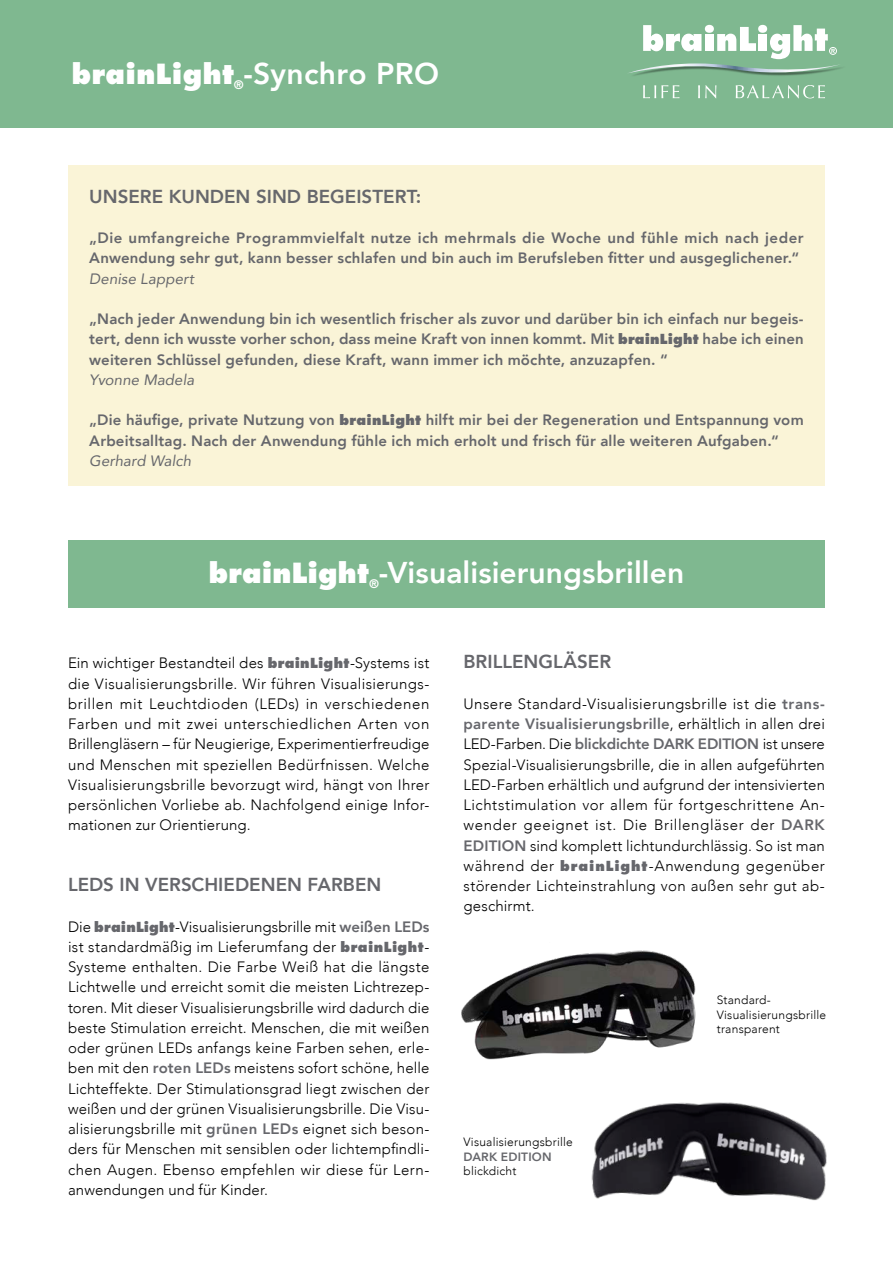
<style>
.page{position:relative;width:893px;height:1263px;background:#fff}
.page>*{position:absolute;margin:0;border:0;box-sizing:border-box;transform-origin:0 0}
.t1{font:800 30px "Avenir";letter-spacing:.005em;color:#fff}
.t2{font:800 27px "Futura";letter-spacing:.015em;color:#fff}
.t3{font:800 18.75px "Avenir";color:#66676c}
.t4{font:300 15px/20.2px "Avenir";letter-spacing:.02em;color:#000;text-align:justify}
.t5{font:800 15px/20.2px "Avenir";letter-spacing:.015em;color:#66676c}
.t6{font:italic 15px "Avenir";letter-spacing:.005em;color:#66676c}
.t7{font:300 12px/14.4px "Avenir";letter-spacing:.02em;color:#000}
.t8{font:800 12px "Avenir";letter-spacing:.02em;color:#66676c}
.t9{font:800 11.55px "Futura";color:#fff}
.s1{font-family:"Futura";font-size:13.5px}
.s2{font-family:"Futura";font-weight:800;font-size:13.5px;color:#66676c}
.s3{font-weight:800;color:#66676c}
</style>
<div class="page">
<img style="left:461px;top:950px;width:235px;height:110px">
<img style="left:591px;top:1102px;width:236px;height:99px">
<div style="left:0;top:0;width:893px;height:128px;background:#7fb890"></div>
<div style="left:68px;top:540px;width:757px;height:68px;background:#7fb890"></div>
<div style="left:68px;top:166px;width:757px;height:320px;background:#faf4d7"></div>
<svg style="left:643px;top:85px;width:36px;height:13px"></svg>
<svg style="left:698px;top:85px;width:18px;height:13px"></svg>
<svg style="left:736px;top:85px;width:89px;height:13px"></svg>
<svg style="left:629px;top:25px;width:212px;height:51px"></svg>
<h1 class="t1" style="left:244px;top:50px;width:197px">-Synchro PRO</h1>
<h2 class="t2" style="left:72px;top:57px;width:163px">brainLight</h2>
<p class="t9" style="left:234px;top:77px;width:11px">®</p>
<p class="t3" style="left:89px;top:181px;width:334px">UNSERE KUNDEN SIND BEGEISTERT:</p>
<p class="t5" style="left:89px;top:228px;width:716px">„Die umfangreiche Programmvielfalt nutze ich mehrmals die Woche und fühle mich nach jeder<br>Anwendung sehr gut, kann besser schlafen und bin auch im Berufsleben fitter und ausgeglichener.“</p>
<p class="t6" style="left:89px;top:269px;width:106px">Denise Lappert</p>
<p class="t5" style="left:89px;top:309px;width:716px;text-align:justify">„Nach jeder Anwendung bin ich wesentlich frischer als zuvor und darüber bin ich einfach nur begeis&shy;tert, denn ich wusste vorher schon, dass meine Kraft von innen kommt. Mit <span class="s1">brainLight</span> habe ich einen weiteren Schlüssel gefunden, diese Kraft, wann immer ich möchte, anzuzapfen. “</p>
<p class="t6" style="left:89px;top:370px;width:106px">Yvonne Madela</p>
<p class="t5" style="left:89px;top:410px;width:716px">„Die häufige, private Nutzung von <span class="s1">brainLight</span> hilft mir bei der Regeneration und Entspannung vom<br>Arbeitsalltag. Nach der Anwendung fühle ich mich erholt und frisch für alle weiteren Aufgaben.“</p>
<p class="t6" style="left:89px;top:451px;width:103px">Gerhard Walch</p>
<h1 class="t1" style="left:379px;top:549px;width:307px">-Visualisierungsbrillen</h1>
<h2 class="t2" style="left:209px;top:556px;width:162px">brainLight</h2>
<p class="t9" style="left:370px;top:576px;width:11px">®</p>
<p class="t4" style="left:68px;top:653px;width:363px">Ein wichtiger Bestandteil des <span class="s2">brainLight</span>-Systems ist die Visualisierungsbrille. Wir führen Visualisierungs&shy;brillen mit Leuchtdioden (LEDs) in verschiedenen Farben und mit zwei unterschiedlichen Arten von Brillengläsern – für Neugierige, Experimentierfreudige und Menschen mit speziellen Bedürfnissen. Welche Visualisierungsbrille bevorzugt wird, hängt von Ihrer persönlichen Vorliebe ab. Nachfolgend einige Infor&shy;mationen zur Orientierung.</p>
<p class="t3" style="left:68px;top:870px;width:315px">LEDS IN VERSCHIEDENEN FARBEN</p>
<p class="t4" style="left:68px;top:916px;width:363px">Die <span class="s2">brainLight</span>-Visualisierungsbrille mit <span class="s3">weißen LEDs </span>ist standardmäßig im Lieferumfang der <span class="s2">brainLight</span>-Systeme enthalten. Die Farbe Weiß hat die längste Lichtwelle und erreicht somit die meisten Lichtrezep&shy;toren. Mit dieser Visualisierungsbrille wird dadurch die beste Stimulation erreicht. Menschen, die mit weißen oder grünen LEDs anfangs keine Farben sehen, erle&shy;ben mit den <span class="s3">roten LEDs</span> meistens sofort schöne, helle Lichteffekte. Der Stimulationsgrad liegt zwischen der weißen und der grünen Visualisierungsbrille. Die Visu&shy;alisierungsbrille mit <span class="s3">grünen LEDs</span> eignet sich beson&shy;ders für Menschen mit sensiblen oder lichtempfindli&shy;chen Augen. Ebenso empfehlen wir diese für Lern&shy;anwendungen und für Kinder.</p>
<p class="t3" style="left:463px;top:647px;width:149px">BRILLENGLÄSER</p>
<p class="t4" style="left:463px;top:694px;width:363px;text-align:left">Unsere Standard-Visualisierungsbrille ist die <span class="s3">trans&shy;parente Visualisierungsbrille</span>, erhältlich in allen drei LED-Farben. Die <span class="s3">blickdichte DARK EDITION</span> ist unsere Spezial-Visualisierungsbrille, die in allen aufgeführten LED-Farben erhältlich und aufgrund der intensivierten Lichtstimulation vor allem für fortgeschrittene An-- wender geeignet ist. Die Brillengläser der <span class="s3">DARK EDITION</span> sind komplett lichtundurchlässig. So ist man während der <span class="s2">brainLight</span>-Anwendung gegenüber störender Lichteinstrahlung von außen sehr gut ab&shy;geschirmt.</p>
<p class="t7" style="left:463px;top:1135px;width:111px">Visualisierungsbrille</p>
<p class="t8" style="left:463px;top:1147px;width:90px">DARK EDITION</p>
<p class="t7" style="left:463px;top:1164px;width:54px">blickdicht</p>
<p class="t7" style="left:717px;top:993px;width:111px">Standard-<br>Visualisierungsbrille transparent</p>
</div>
